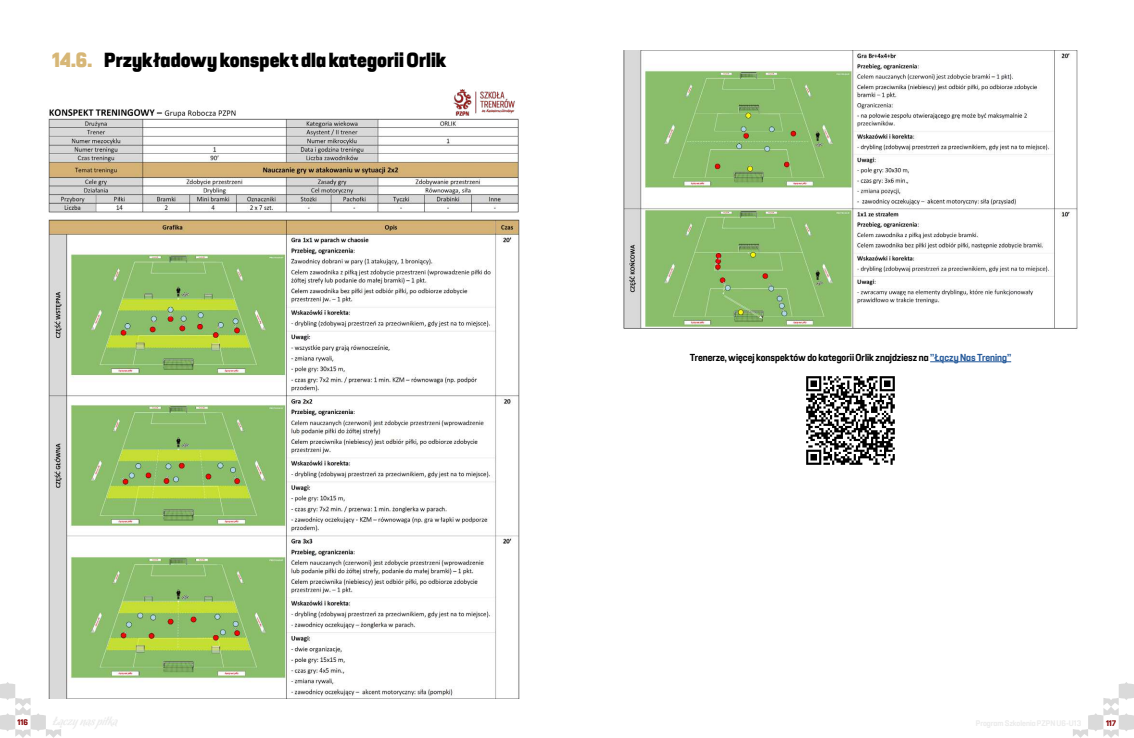
<style>
.page{position:relative;width:1134px;height:738px;background:#fff}
.page>*{position:absolute;margin:0;border:0;box-sizing:border-box;transform-origin:0 0}
.t1{font:800 20px "PZPN";color:#000}
.t2{font:700 10px "PZPN";color:#000}
.t3{font:800 8px "PZPN";color:#8c1012}
.s1{font-size:20.2px;color:#d7b777}
.s2{color:#275b9b}
</style>
<div class="page">
<svg style="left:1073px;top:682px;width:61px;height:55px"></svg>
<svg style="left:0;top:682px;width:61px;height:55px"></svg>
<img style="left:44px;top:89px;width:476px;height:608px">
<hr style="left:930px;top:361px;width:81px;height:1px;background:#275b9b">
<img style="left:623px;top:50px;width:455px;height:279px">
<img style="left:806px;top:376px;width:89px;height:89px">
<h1 class="t1" style="left:52px;top:47px;width:396px"><span class="s1">14.6.</span> Przykładowy konspekt dla kategorii Orlik</h1>
<p class="t2" style="left:690px;top:351px;width:323px">Trenerze, więcej konspektów do kategorii Orlik znajdziesz na <span class="s2">”Łączy Nas Trening”</span></p>
<p class="t3" style="left:18px;top:717px;width:12px">116</p>
<p class="t3" style="left:1106px;top:717px;width:12px">117</p>
</div>
